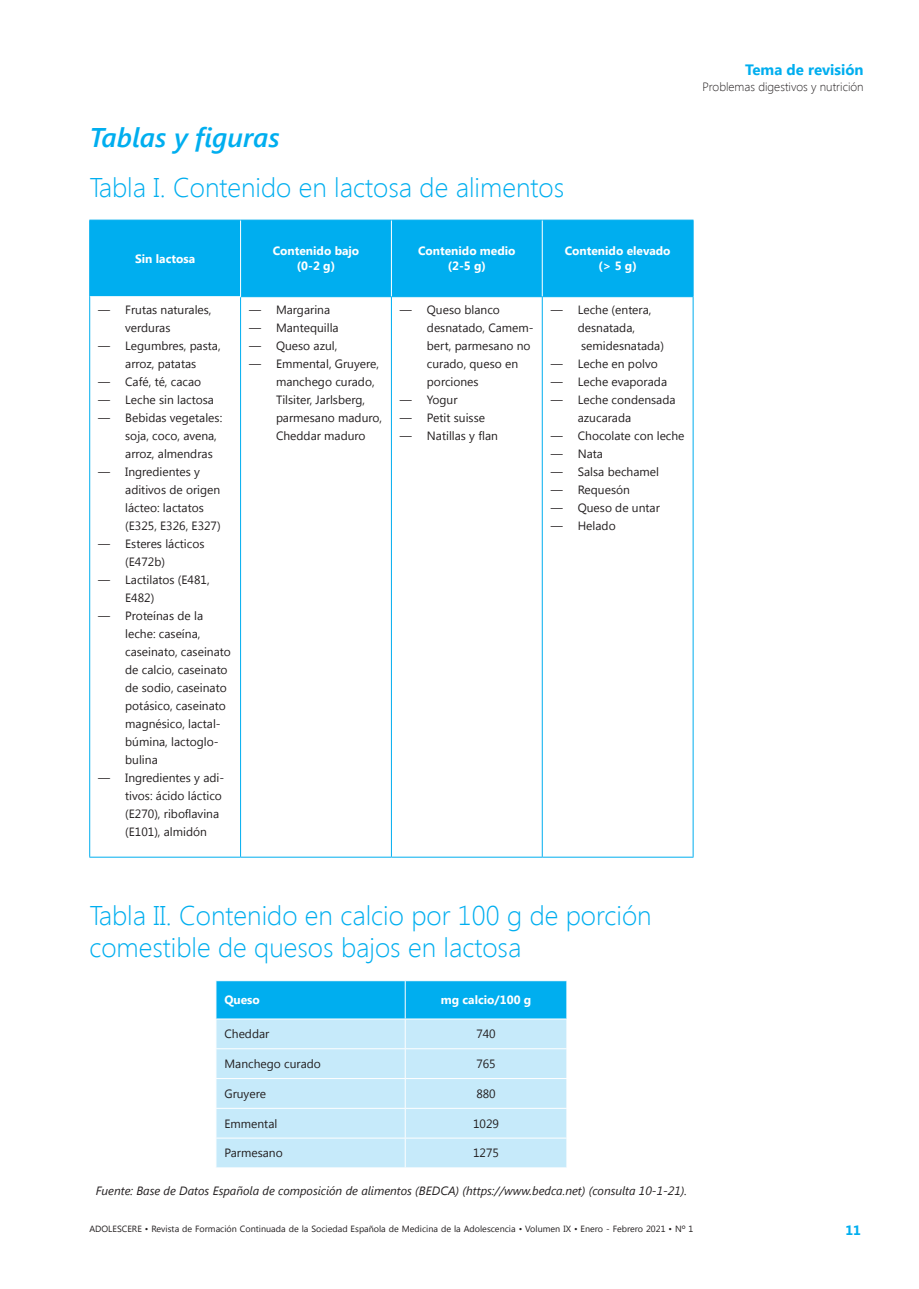
<style>
.page{position:relative;width:919px;height:1289px;background:#fff}
.page>*{position:absolute;margin:0;border:0;box-sizing:border-box;transform-origin:0 0}
.t1{font:300 27px/32.4px "Segoe UI";color:#00aeef}
.t2{font:italic 600 27px "Segoe UI";color:#00aeef}
.t3{font:700 15px "Segoe UI";color:#00aeef}
.t4{font:700 13.5px "Segoe UI";color:#00aeef}
.t5{font:12px/18px "Segoe UI";color:#231f20}
.t6{font:italic 12px "Segoe UI";color:#231f20}
.t7{font:700 12px/15px "Segoe UI";color:#fff;text-align:center}
.t8{font:300 12px "Segoe UI";color:#231f20}
.t9{font:9px "Segoe UI";color:#231f20}
</style>
<div class="page">
<div style="left:90px;top:221px;width:602px;height:75px;background:#00aeef"></div>
<hr style="left:89px;top:220px;width:151px;height:1px;background:#00aeef">
<hr style="left:89px;top:220px;width:1px;height:77px;background:#00aeef">
<hr style="left:240px;top:220px;width:151px;height:1px;background:#00aeef">
<hr style="left:391px;top:220px;width:151px;height:1px;background:#00aeef">
<hr style="left:542px;top:220px;width:151px;height:1px;background:#00aeef">
<hr style="left:692px;top:220px;width:1px;height:76px;background:#00aeef">
<hr style="left:89px;top:297px;width:1px;height:559px;background:#00aeef">
<hr style="left:241px;top:296px;width:150px;height:1px;background:#00aeef">
<hr style="left:240px;top:297px;width:1px;height:559px;background:#00aeef">
<hr style="left:391px;top:296px;width:151px;height:1px;background:#00aeef">
<hr style="left:391px;top:297px;width:1px;height:559px;background:#00aeef">
<hr style="left:542px;top:296px;width:151px;height:1px;background:#00aeef">
<hr style="left:542px;top:297px;width:1px;height:559px;background:#00aeef">
<hr style="left:692px;top:297px;width:1px;height:559px;background:#00aeef">
<hr style="left:240px;top:856px;width:151px;height:1px;background:#00aeef">
<hr style="left:391px;top:856px;width:151px;height:1px;background:#00aeef">
<hr style="left:542px;top:856px;width:151px;height:1px;background:#00aeef">
<hr style="left:240px;top:220px;width:1px;height:76px;background:#fff">
<hr style="left:391px;top:220px;width:1px;height:76px;background:#fff">
<hr style="left:542px;top:220px;width:1px;height:76px;background:#fff">
<hr style="left:89px;top:856px;width:151px;height:1px;background:#00aeef">
<svg style="left:216px;top:980px;width:351px;height:187px;background:#a0def7"></svg>
<h1 class="t2" style="left:89px;top:119px;width:192px">Tablas y figuras</h1>
<h1 class="t1" style="left:89px;top:170px;width:476px">Tabla I. Contenido en lactosa de alimentos</h1>
<p class="t3" style="left:745px;top:59px;width:120px">Tema de revisión</p>
<p class="t8" style="left:702px;top:79px;width:163px">Problemas digestivos y nutrición</p>
<p class="t7" style="left:135px;top:250px;width:62px">Sin lactosa</p>
<p class="t7" style="left:273px;top:243px;width:88px">Contenido bajo (0-2 g)</p>
<p class="t7" style="left:418px;top:243px;width:99px">Contenido medio (2-5 g)</p>
<p class="t7" style="left:564px;top:243px;width:107px">Contenido elevado (&gt; 5 g)</p>
<p class="t5" style="left:125px;top:300px;width:88px;text-indent:-27px">— Frutas naturales, verduras</p>
<p class="t5" style="left:98px;top:336px;width:124px;text-align:center">— Legumbres, pasta, arroz, patatas</p>
<p class="t5" style="left:98px;top:372px;width:104px">— Café, té, cacao</p>
<p class="t5" style="left:98px;top:390px;width:117px">— Leche sin lactosa</p>
<p class="t5" style="left:125px;top:408px;width:99px;text-indent:-27px">— Bebidas vegetales: soja, coco, avena, arroz, almendras</p>
<p class="t5" style="left:125px;top:462px;width:97px;text-indent:-27px">— Ingredientes y aditivos de origen lácteo: lactatos (E325, E326, E327)</p>
<p class="t5" style="left:125px;top:534px;width:81px;text-indent:-27px">— Esteres lácticos (E472b)</p>
<p class="t5" style="left:125px;top:570px;width:86px;text-indent:-27px">— Lactilatos (E481,<br>E482)</p>
<p class="t5" style="left:125px;top:606px;width:107px;text-indent:-27px">— Proteínas de la leche: caseína, caseinato, caseinato de calcio, caseinato de sodio, caseinato potásico, caseinato magnésico, lactal&shy;búmina, lactoglo&shy;bulina</p>
<p class="t5" style="left:125px;top:768px;width:100px;text-indent:-27px">— Ingredientes y adi&shy;tivos: ácido láctico (E270), riboflavina (E101), almidón</p>
<p class="t5" style="left:427px;top:300px;width:108px;text-indent:-27px">— Queso blanco desnatado, Camem&shy;bert, parmesano no curado, queso en porciones</p>
<p class="t5" style="left:400px;top:390px;width:59px">— Yogur</p>
<p class="t5" style="left:400px;top:408px;width:87px">— Petit suisse</p>
<p class="t5" style="left:400px;top:426px;width:100px">— Natillas y flan</p>
<p class="t5" style="left:577px;top:300px;width:88px;text-indent:-27px">— Leche (entera, desnatada, semidesnatada)</p>
<p class="t5" style="left:550px;top:354px;width:108px">— Leche en polvo</p>
<p class="t5" style="left:550px;top:372px;width:118px">— Leche evaporada</p>
<p class="t5" style="left:577px;top:390px;width:99px;text-indent:-27px">— Leche condensada azucarada</p>
<p class="t5" style="left:550px;top:426px;width:135px">— Chocolate con leche</p>
<p class="t5" style="left:550px;top:444px;width:54px">— Nata</p>
<p class="t5" style="left:550px;top:462px;width:110px">— Salsa bechamel</p>
<p class="t5" style="left:550px;top:480px;width:81px">— Requesón</p>
<p class="t5" style="left:550px;top:498px;width:111px">— Queso de untar</p>
<p class="t5" style="left:550px;top:516px;width:66px">— Helado</p>
<p class="t5" style="left:249px;top:300px;width:83px">— Margarina</p>
<p class="t5" style="left:249px;top:318px;width:91px">— Mantequilla</p>
<p class="t5" style="left:249px;top:336px;width:90px">— Queso azul,</p>
<p class="t5" style="left:276px;top:354px;width:108px;text-indent:-27px">— Emmental, Gruyere, manchego curado,<br>Tilsiter, Jarlsberg, parmesano maduro,<br>Cheddar maduro</p>
<h1 class="t1" style="left:89px;top:898px;width:563px">Tabla II. Contenido en calcio por 100 g de porción comestible de quesos bajos en lactosa</h1>
<p class="t7" style="left:224px;top:991px;width:37px">Queso</p>
<p class="t7" style="left:440px;top:991px;width:92px">mg calcio/100 g</p>
<p class="t5" style="left:224px;top:1024px;width:46px">Cheddar</p>
<p class="t5" style="left:476px;top:1024px;width:21px">740</p>
<p class="t5" style="left:224px;top:1054px;width:98px">Manchego curado</p>
<p class="t5" style="left:476px;top:1054px;width:21px">765</p>
<p class="t5" style="left:224px;top:1083px;width:43px">Gruyere</p>
<p class="t5" style="left:476px;top:1083px;width:21px">880</p>
<p class="t5" style="left:224px;top:1113px;width:54px">Emmental</p>
<p class="t5" style="left:473px;top:1113px;width:27px">1029</p>
<p class="t5" style="left:224px;top:1143px;width:60px">Parmesano</p>
<p class="t5" style="left:473px;top:1143px;width:27px">1275</p>
<p class="t6" style="left:96px;top:1181px;width:593px">Fuente: Base de Datos Española de composición de alimentos (BEDCA) (https://www.bedca.net) (consulta 10-1-21).</p>
<p class="t9" style="left:89px;top:1222px;width:605px">ADOLESCERE • Revista de Formación Continuada de la Sociedad Española de Medicina de la Adolescencia • Volumen IX • Enero - Febrero 2021 • Nº 1</p>
<p class="t4" style="left:845px;top:1220px;width:17px">11</p>
</div>
